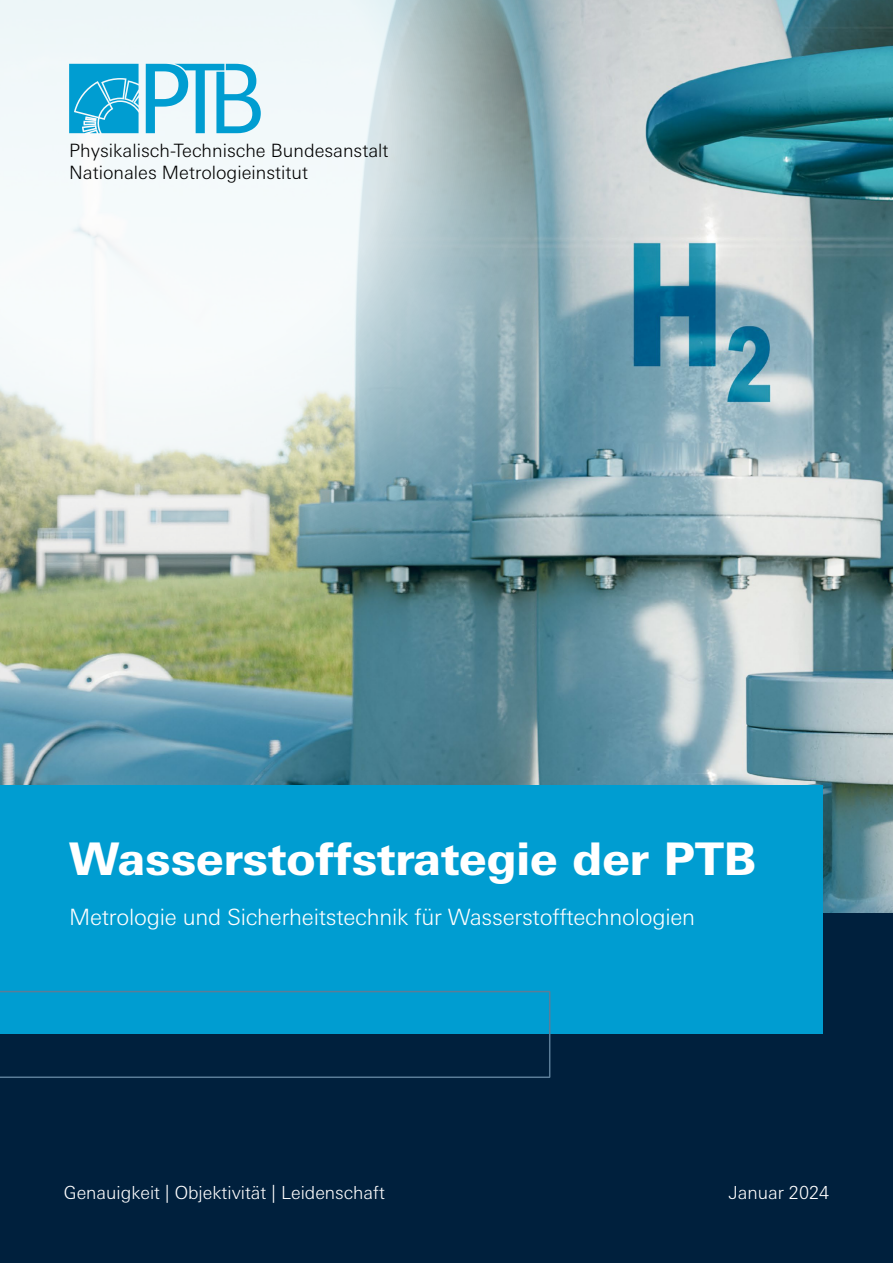
<style>
.page{position:relative;width:893px;height:1263px;background:#fff}
.page>*{position:absolute;margin:0;border:0;box-sizing:border-box;transform-origin:0 0}
.t1{font:800 45px "Univers Next W1 G";color:#fff}
.t2{font:300 22.5px "Univers Next W1 G";letter-spacing:-.01em;color:#fff}
.t3{font:300 18.3px/22px "Univers Next W1 G";color:#000}
.t4{font:300 18px "Univers Next W1 G";color:#fff}
</style>
<div class="page">
<img style="left:0;top:0;width:893px;height:913px">
<svg style="left:0;top:0;width:647px;height:624px"></svg>
<div style="left:0;top:913px;width:893px;height:350px;background:#00203d"></div>
<div style="left:0;top:785px;width:823px;height:248px;background:#009dd1"></div>
<svg style="left:0;top:991px;width:550px;height:87px"></svg>
<svg style="left:69px;top:64px;width:192px;height:69px"></svg>
<p class="t3" style="left:69px;top:139px;width:321px">Physikalisch-Technische Bundesanstalt<br>Nationales Metrologieinstitut</p>
<h1 class="t1" style="left:69px;top:831px;width:689px">Wasserstoffstrategie der PTB</h1>
<p class="t2" style="left:69px;top:904px;width:628px">Metrologie und Sicherheitstechnik für Wasserstofftechnologien</p>
<p class="t4" style="left:64px;top:1182px;width:323px">Genauigkeit | Objektivität | Leidenschaft</p>
<p class="t4" style="left:729px;top:1182px;width:102px">Januar 2024</p>
</div>
